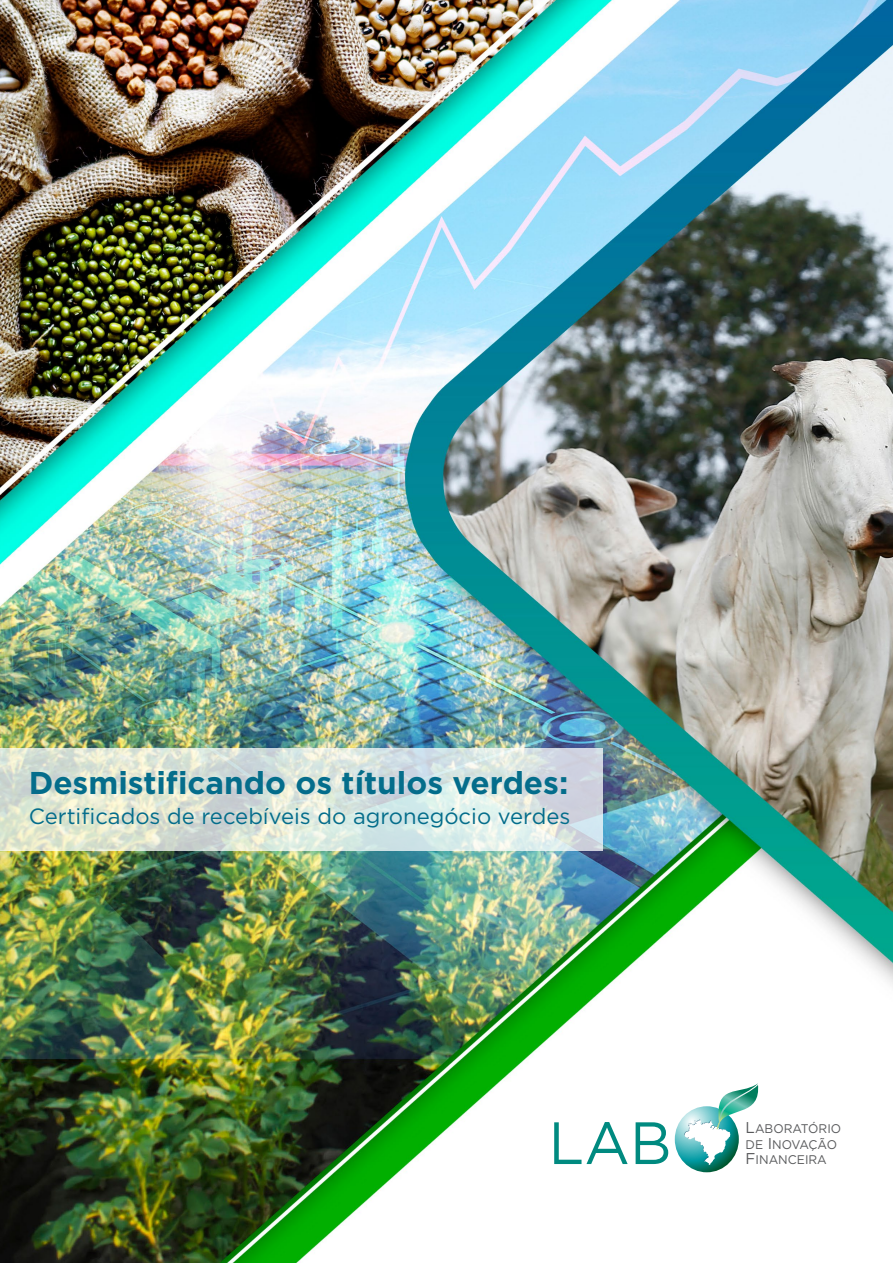
<style>
.page{position:relative;width:893px;height:1263px;background:#fff}
.page>*{position:absolute;margin:0;border:0;box-sizing:border-box;transform-origin:0 0}
.t1{font:59.55px "Gotham";color:#008a80}
.t2{font:700 31.5px "Gotham";color:#046d8b}
.t3{font:22.05px "Gotham";color:#046d8b}
.t4{font:12.6px/15.5px "Gotham";color:#58595b}
.s1{font-size:15.6px}
</style>
<div class="page">
<img style="left:0;top:0;width:893px;height:1263px">
<svg style="left:0;top:748px;width:603px;height:102px"></svg>
<svg style="left:675px;top:1082px;width:87px;height:90px"></svg>
<h2 class="t2" style="left:29px;top:764px;width:541px">Desmistificando os títulos verdes:</h2>
<p class="t3" style="left:29px;top:802px;width:543px">Certificados de recebíveis do agronegócio verdes</p>
<h1 class="t1" style="left:548px;top:1105px;width:125px">LAB</h1>
<p class="t4" style="left:746px;top:1121px;width:97px"><span class="s1">L</span>ABORATÓRIO<br>DE <span class="s1">I</span>NOVAÇÃO<br><span class="s1">F</span>INANCEIRA</p>
</div>
